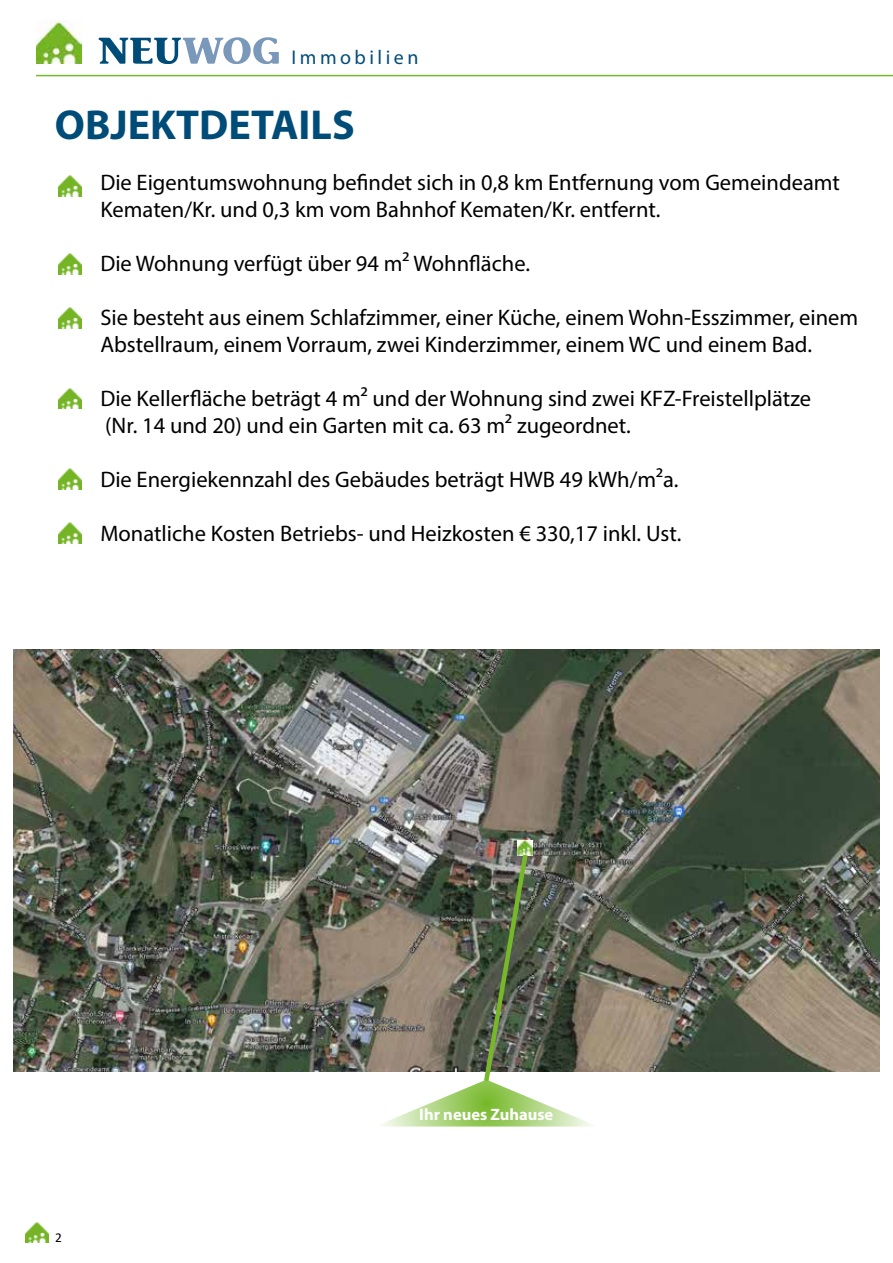
<style>
.page{position:relative;width:893px;height:1263px;background:#fff}
.page>*{position:absolute;margin:0;border:0;box-sizing:border-box;transform-origin:0 0}
.t1{font:700 42px "Myriad Pro";color:#004c78}
.t2{font:22.5px/27px "Myriad Pro";color:#000}
.t3{font:19.95px "Myriad Pro";letter-spacing:.175em;color:#004c78}
.t4{font:700 16.5px "Myriad Pro";color:#fff}
.t5{font:13.5px "Calibri";color:#000}
</style>
<div class="page">
<hr style="left:36px;top:75px;width:857px;height:1px;background:#76b82a">
<svg style="left:99px;top:38px;width:180px;height:26px"></svg>
<img style="left:36px;top:20px;width:45px;height:44px">
<img style="left:26px;top:1222px;width:22px;height:21px">
<img style="left:14px;top:649px;width:865px;height:423px">
<img style="left:518px;top:841px;width:14px;height:9px">
<svg style="left:374px;top:850px;width:224px;height:276px;background:#7c816d"></svg>
<img style="left:59px;top:175px;width:22px;height:21px">
<img style="left:58px;top:253px;width:23px;height:21px">
<img style="left:58px;top:307px;width:23px;height:21px">
<img style="left:59px;top:388px;width:22px;height:21px">
<img style="left:59px;top:468px;width:22px;height:22px">
<img style="left:59px;top:522px;width:22px;height:22px">
<p class="t3" style="left:291px;top:45px;width:129px">Immobilien</p>
<h1 class="t1" style="left:55px;top:98px;width:301px">OBJEKTDETAILS</h1>
<p class="t2" style="left:100px;top:168px;width:741px">Die Eigentumswohnung befindet sich in 0,8 km Entfernung vom Gemeindeamt<br>Kematen/Kr. und 0,3 km vom Bahnhof Kematen/Kr. entfernt.</p>
<p class="t2" style="left:100px;top:249px;width:431px">Die Wohnung verfügt über 94 m² Wohnfläche.</p>
<p class="t2" style="left:100px;top:303px;width:759px">Sie besteht aus einem Schlafzimmer, einer Küche, einem Wohn-Esszimmer, einem<br>Abstellraum, einem Vorraum, zwei Kinderzimmer, einem WC und einem Bad.</p>
<p class="t2" style="left:100px;top:384px;width:712px">Die Kellerfläche beträgt 4 m² und der Wohnung sind zwei KFZ-Freistellplätze (Nr. 14 und 20) und ein Garten mit ca. 63 m² zugeordnet.</p>
<p class="t2" style="left:100px;top:465px;width:580px">Die Energiekennzahl des Gebäudes beträgt HWB 49 kWh/m²a.</p>
<p class="t2" style="left:100px;top:519px;width:582px">Monatliche Kosten Betriebs- und Heizkosten € 330,17 inkl. Ust.</p>
<p class="t5" style="left:55px;top:1228px;width:8px">2</p>
<p class="t4" style="left:419px;top:1103px;width:136px">Ihr neues Zuhause</p>
</div>
